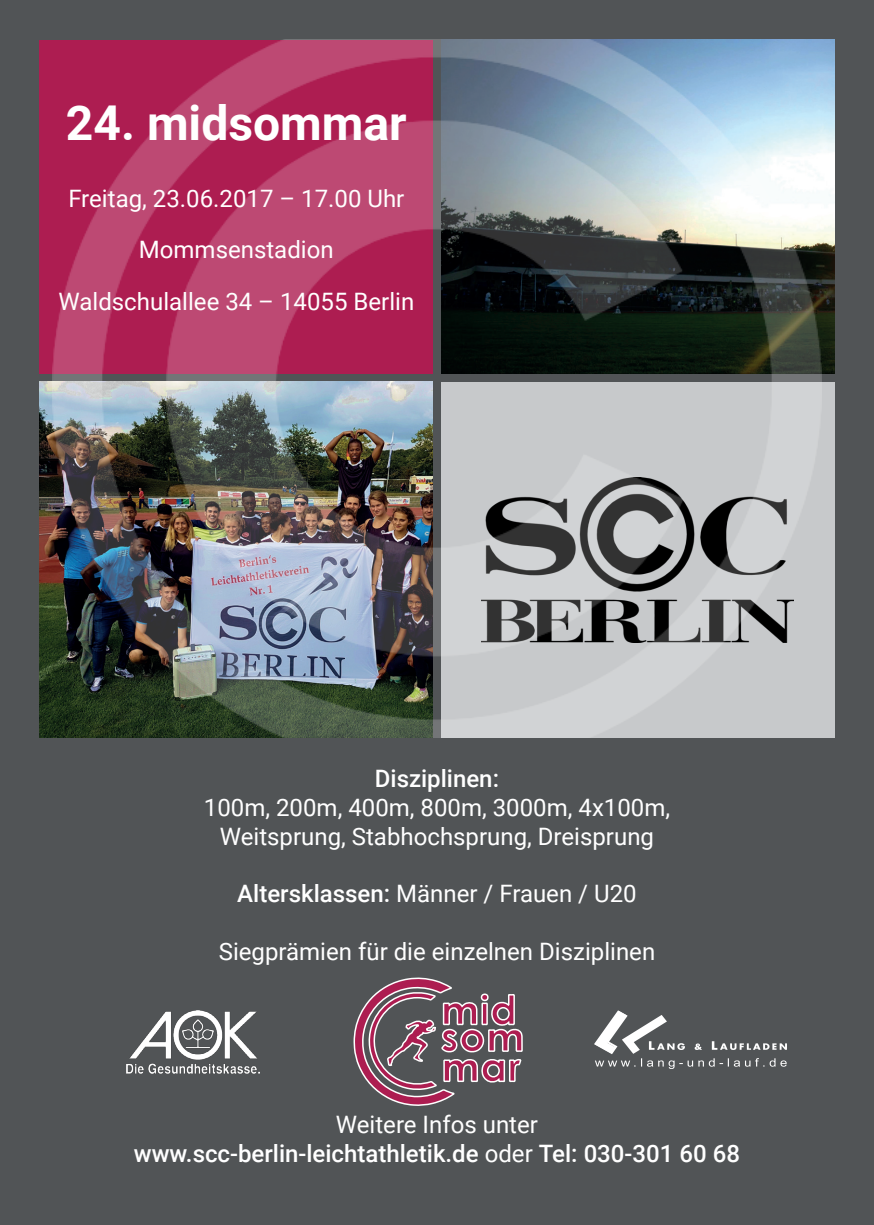
<style>
.page{position:relative;width:874px;height:1225px;background:#fff}
.page>*{position:absolute;margin:0;border:0;box-sizing:border-box;transform-origin:0 0}
.t1{font:700 48px "Roboto";color:#fff}
.t2{font:24px "Roboto";color:#fff}
.t3{font:500 24px "Roboto";color:#fff}
.s1{font-weight:500}
.s2{font-weight:400}
</style>
<div class="page">
<div style="left:0;top:0;width:873px;height:1225px;background:#515456"></div>
<div style="left:40px;top:40px;width:392px;height:333px;background:#ad1d51"></div>
<img style="left:821px;top:40px;width:12px;height:333px">
<img style="left:40px;top:382px;width:12px;height:355px">
<div style="left:441px;top:382px;width:392px;height:355px;background:#c7c9cb"></div>
<svg style="left:353px;top:977px;width:170px;height:129px"></svg>
<img style="left:52px;top:40px;width:769px;height:697px">
<svg style="left:594px;top:1010px;width:192px;height:59px"></svg>
<img style="left:127px;top:1010px;width:132px;height:63px">
<p class="t1" style="left:66px;top:89px;width:342px">24. midsommar</p>
<p class="t2" style="left:68px;top:181px;width:337px">Freitag, 23.06.2017 – 17.00 Uhr</p>
<p class="t2" style="left:139px;top:233px;width:196px">Mommsenstadion</p>
<p class="t2" style="left:58px;top:284px;width:357px">Waldschulallee 34 – 14055 Berlin</p>
<p class="t3" style="left:374px;top:762px;width:126px">Disziplinen:</p>
<p class="t2" style="left:204px;top:790px;width:467px">100m, 200m, 400m, 800m, 3000m, 4x100m,</p>
<p class="t2" style="left:220px;top:819px;width:435px">Weitsprung, Stabhochsprung, Dreisprung</p>
<p class="t2" style="left:237px;top:877px;width:401px"><span class="s1">Altersklassen:</span> Männer / Frauen / U20</p>
<p class="t2" style="left:219px;top:934px;width:438px">Siegprämien für die einzelnen Disziplinen</p>
<p class="t2" style="left:336px;top:1107px;width:203px">Weitere Infos unter</p>
<p class="t3" style="left:134px;top:1136px;width:607px">www.scc-berlin-leichtathletik.de <span class="s2">oder</span> Tel: 030-301 60 68</p>
</div>
